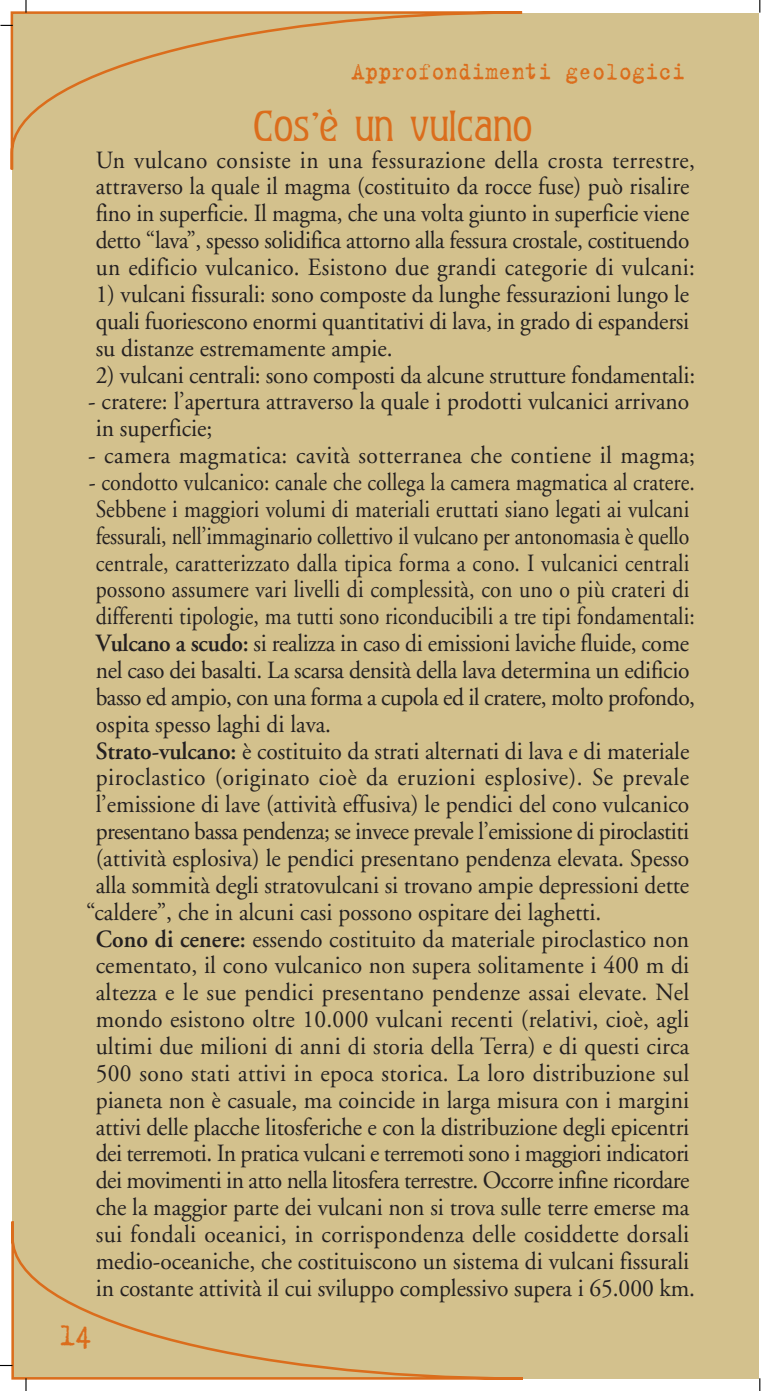
<style>
.page{position:relative;width:762px;height:1391px;background:#fff}
.page>*{position:absolute;margin:0;border:0;box-sizing:border-box;transform-origin:0 0}
.t1{font:40.5px "Baumfuss";color:#db6d1c}
.t2{font:33.75px "Trixie";color:#db6d1c}
.t3{font:27px "Trixie";color:#db6d1c;scale:.9 1}
.t4{font:24.75px/26.8px "Adobe Garamond";color:#231f20;text-align:justify;scale:.95 1}
.t5{font:24.75px "Adobe Garamond";color:#231f20;scale:.88 1}
.t6{font:24.75px/26.8px "Adobe Garamond";color:#231f20;scale:.94 1}
.t7{font:24.75px "Adobe Garamond";letter-spacing:-.02em;color:#231f20;scale:.95 1}
.t8{font:24.75px "Adobe Garamond";letter-spacing:.025em;color:#231f20;scale:.95 1}
.t9{font:24.75px "Adobe Garamond";letter-spacing:.02em;color:#231f20;scale:.95 1}
.s1{font-weight:600}
</style>
<div class="page">
<div style="left:12px;top:13px;width:746px;height:1365px;background:#d3c18d"></div>
<svg style="left:10px;top:1221px;width:515px;height:159px"></svg>
<svg style="left:9px;top:11px;width:514px;height:159px"></svg>
<svg style="left:759px;top:0;width:1px;height:13px"></svg>
<svg style="left:0;top:25px;width:13px;height:1px"></svg>
<svg style="left:25px;top:0;width:2px;height:13px"></svg>
<svg style="left:0;top:1364px;width:12px;height:1px"></svg>
<svg style="left:25px;top:1378px;width:2px;height:12px"></svg>
<svg style="left:759px;top:1378px;width:1px;height:12px"></svg>
<p class="t3" style="left:351px;top:62px;width:373px">Approfondimenti geologici</p>
<p class="t1" style="left:253px;top:111px;width:280px">Cos’è un vulcano</p>
<p class="t6" style="left:96px;top:149px;width:639px">Un vulcano consiste in una fessurazione della crosta terrestre, attraverso la quale il magma (costituito da rocce fuse) può risalire fino in superficie. Il magma, che una volta giunto in superficie viene detto “lava”, spesso solidifica attorno alla fessura crostale, costituendo un edificio vulcanico. Esistono due grandi categorie di vulcani:</p>
<p class="t4" style="left:96px;top:283px;width:626px">1) vulcani fissurali: sono composte da lunghe fessurazioni lungo le quali fuoriescono enormi quantitativi di lava, in grado di espandersi su distanze estremamente ampie.</p>
<p class="t4" style="left:96px;top:363px;width:632px">2) vulcani centrali: sono composti da alcune strutture fondamentali:</p>
<p class="t4" style="left:96px;top:390px;width:626px;text-indent:-8px">- cratere: l’apertura attraverso la quale i prodotti vulcanici arrivano in superficie;</p>
<p class="t9" style="left:88px;top:445px;width:640px">- camera magmatica: cavità sotterranea che contiene il magma;</p>
<p class="t5" style="left:89px;top:472px;width:690px">- condotto vulcanico: canale che collega la camera magmatica al cratere.</p>
<p class="t5" style="left:96px;top:499px;width:676px">Sebbene i maggiori volumi di materiali eruttati siano legati ai vulcani</p>
<p class="t5" style="left:96px;top:526px;width:676px">fessurali, nell’immaginario collettivo il vulcano per antonomasia è quello</p>
<p class="t5" style="left:96px;top:552px;width:676px">centrale, caratterizzato dalla tipica forma a cono. I vulcanici centrali</p>
<p class="t5" style="left:96px;top:579px;width:676px">possono assumere vari livelli di complessità, con uno o più crateri di</p>
<p class="t5" style="left:96px;top:606px;width:682px">differenti tipologie, ma tutti sono riconducibili a tre tipi fondamentali:</p>
<p class="t4" style="left:96px;top:632px;width:626px"><span class="s1">Vulcano a scudo:</span> si realizza in caso di emissioni laviche fluide, come</p>
<p class="t4" style="left:96px;top:659px;width:626px">nel caso dei basalti. La scarsa densità della lava determina un edificio</p>
<p class="t7" style="left:96px;top:687px;width:632px">basso ed ampio, con una forma a cupola ed il cratere, molto profondo,</p>
<p class="t4" style="left:96px;top:712px;width:249px">ospita spesso laghi di lava.</p>
<p class="t4" style="left:96px;top:739px;width:626px"><span class="s1">Strato-vulcano:</span> è costituito da strati alternati di lava e di materiale</p>
<p class="t8" style="left:96px;top:767px;width:626px">piroclastico (originato cioè da eruzioni esplosive). Se prevale</p>
<p class="t4" style="left:96px;top:793px;width:626px">l’emissione di lave (attività effusiva) le pendici del cono vulcanico</p>
<p class="t7" style="left:96px;top:821px;width:626px">presentano bassa pendenza; se invece prevale l’emissione di piroclastiti</p>
<p class="t4" style="left:96px;top:847px;width:626px">(attività esplosiva) le pendici presentano pendenza elevata. Spesso</p>
<p class="t4" style="left:96px;top:873px;width:626px">alla sommità degli stratovulcani si trovano ampie depressioni dette</p>
<p class="t4" style="left:86px;top:900px;width:544px">“caldere”, che in alcuni casi possono ospitare dei laghetti.</p>
<p class="t4" style="left:96px;top:927px;width:626px"><span class="s1">Cono di cenere:</span> essendo costituito da materiale piroclastico non</p>
<p class="t4" style="left:96px;top:954px;width:626px">cementato, il cono vulcanico non supera solitamente i 400 m di</p>
<p class="t4" style="left:96px;top:981px;width:626px">altezza e le sue pendici presentano pendenze assai elevate. Nel</p>
<p class="t4" style="left:96px;top:1008px;width:626px">mondo esistono oltre 10.000 vulcani recenti (relativi, cioè, agli</p>
<p class="t4" style="left:96px;top:1034px;width:626px">ultimi due milioni di anni di storia della Terra) e di questi circa</p>
<p class="t4" style="left:96px;top:1061px;width:626px">500 sono stati attivi in epoca storica. La loro distribuzione sul</p>
<p class="t4" style="left:96px;top:1088px;width:626px">pianeta non è casuale, ma coincide in larga misura con i margini</p>
<p class="t4" style="left:96px;top:1115px;width:626px">attivi delle placche litosferiche e con la distribuzione degli epicentri</p>
<p class="t7" style="left:96px;top:1143px;width:626px">dei terremoti. In pratica vulcani e terremoti sono i maggiori indicatori</p>
<p class="t7" style="left:96px;top:1170px;width:626px">dei movimenti in atto nella litosfera terrestre. Occorre infine ricordare</p>
<p class="t4" style="left:96px;top:1196px;width:626px">che la maggior parte dei vulcani non si trova sulle terre emerse ma</p>
<p class="t4" style="left:96px;top:1222px;width:626px">sui fondali oceanici, in corrispondenza delle cosiddette dorsali</p>
<p class="t4" style="left:96px;top:1249px;width:626px">medio-oceaniche, che costituiscono un sistema di vulcani fissurali</p>
<p class="t4" style="left:96px;top:1276px;width:632px">in costante attività il cui sviluppo complessivo supera i 65.000 km.</p>
<p class="t2" style="left:57px;top:1324px;width:37px">14</p>
</div>
